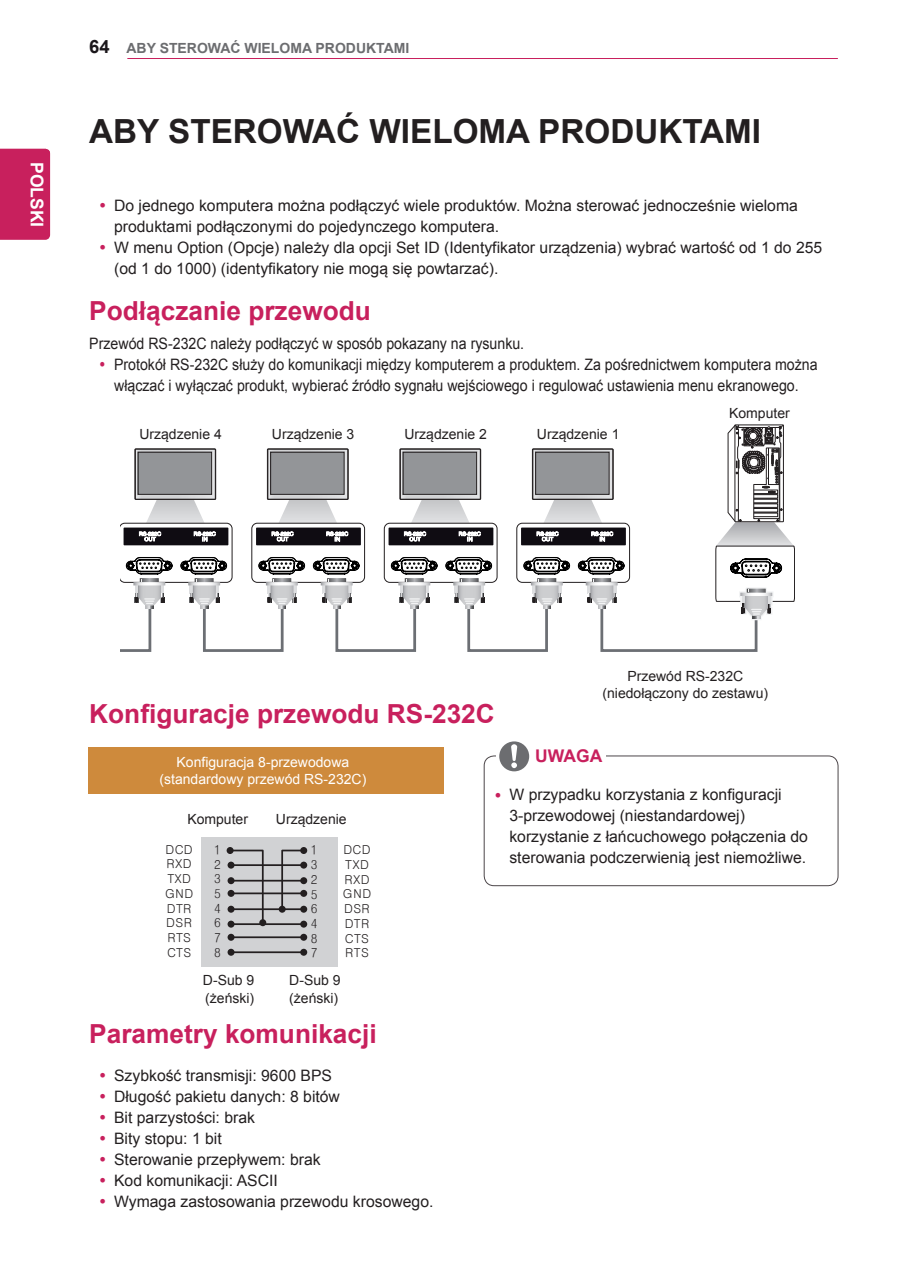
<style>
.page{position:relative;width:903px;height:1275px;background:#fff}
.page>*{position:absolute;margin:0;border:0;box-sizing:border-box;transform-origin:0 0}
.Chapter{font:700 33.25px "Arial";color:#231f20}
.Title-1{font:700 26.25px "Arial";color:#c8205d}
.t1{font:700 21px "Arial";color:#fff}
.t2{font:700 18.38px "Arial";color:#1a161a}
.t3{font:700 17.5px "Arial";color:#fff}
.Title-note{font:700 17.5px "Arial";color:#c8205d}
.Body{font:15.75px/21px "Arial";color:#231f20}
.Body-2{font:15.75px/21px "Arial";color:#231f20;scale:.9 1}
.Nomal_Text_8pt{font:14px "Arial";color:#231f20}
.Nomal_Text_8pt-2{font:14px/17.5px "Arial";color:#fff;text-align:center}
.t4{font:700 14px "Arial";color:#6c6d70}
.Nomal_Text_8pt_OSD{font:12.25px "H2 gtr M";color:#231f20}
.Nomal_Text_8pt_OSD-2{font:12.25px "H2 gtr M";color:#231f20;scale:.95 1}
</style>
<div class="page">
<hr style="left:127px;top:58px;width:711px;height:1px;background:#c8205d">
<div style="left:0;top:149px;width:50px;height:91px;background:#c8205d"></div>
<div style="left:484px;top:755px;width:354px;height:131px;border:1px solid #4c4649;border-radius:10px"></div>
<div style="left:525px;top:746px;width:80px;height:23px;background:#fff"></div>
<div style="left:496px;top:741px;width:38px;height:30px;background:#fff"></div>
<svg style="left:499px;top:741px;width:30px;height:30px"></svg>
<div style="left:89px;top:748px;width:355px;height:46px;background:#ce8a3c"></div>
<div style="left:201px;top:837px;width:136px;height:130px;background:#d1d2d4"></div>
<svg style="left:228px;top:849px;width:36px;height:74px"></svg>
<div style="left:227px;top:847px;width:7px;height:7px;background:#231f20;border-radius:50%"></div>
<div style="left:259px;top:919px;width:7px;height:7px;background:#231f20;border-radius:50%"></div>
<svg style="left:280px;top:849px;width:25px;height:62px"></svg>
<div style="left:300px;top:847px;width:7px;height:7px;background:#231f20;border-radius:50%"></div>
<div style="left:279px;top:906px;width:7px;height:7px;background:#231f20;border-radius:50%"></div>
<hr style="left:231px;top:864px;width:73px;height:2px;background:#231f20">
<div style="left:228px;top:862px;width:7px;height:7px;background:#231f20;border-radius:50%"></div>
<div style="left:300px;top:862px;width:7px;height:7px;background:#231f20;border-radius:50%"></div>
<hr style="left:231px;top:892px;width:73px;height:2px;background:#231f20">
<div style="left:228px;top:890px;width:7px;height:7px;background:#231f20;border-radius:50%"></div>
<div style="left:300px;top:890px;width:7px;height:7px;background:#231f20;border-radius:50%"></div>
<hr style="left:231px;top:880px;width:73px;height:1px;background:#231f20">
<div style="left:228px;top:877px;width:7px;height:7px;background:#231f20;border-radius:50%"></div>
<div style="left:300px;top:877px;width:7px;height:7px;background:#231f20;border-radius:50%"></div>
<hr style="left:231px;top:908px;width:73px;height:2px;background:#231f20">
<div style="left:228px;top:906px;width:7px;height:7px;background:#231f20;border-radius:50%"></div>
<div style="left:300px;top:906px;width:7px;height:7px;background:#231f20;border-radius:50%"></div>
<hr style="left:231px;top:923px;width:73px;height:2px;background:#231f20">
<div style="left:228px;top:921px;width:7px;height:7px;background:#231f20;border-radius:50%"></div>
<div style="left:300px;top:921px;width:7px;height:7px;background:#231f20;border-radius:50%"></div>
<hr style="left:231px;top:936px;width:73px;height:2px;background:#231f20">
<div style="left:228px;top:934px;width:7px;height:7px;background:#231f20;border-radius:50%"></div>
<div style="left:300px;top:934px;width:7px;height:7px;background:#231f20;border-radius:50%"></div>
<hr style="left:231px;top:951px;width:73px;height:2px;background:#231f20">
<div style="left:228px;top:949px;width:7px;height:7px;background:#231f20;border-radius:50%"></div>
<div style="left:300px;top:949px;width:7px;height:7px;background:#231f20;border-radius:50%"></div>
<svg style="left:121px;top:425px;width:674px;height:226px"></svg>
<p class="t3" style="left:49px;top:162px;width:67px;rotate:90deg">POLSKI</p>
<h3 class="t1" style="left:50px;top:181px;width:28px;rotate:90deg">PL</h3>
<p class="t2" style="left:89px;top:34px;width:22px">64</p>
<p class="t4" style="left:126px;top:39px;width:284px">ABY STEROWAĆ WIELOMA PRODUKTAMI</p>
<p class="Chapter" style="left:89px;top:109px;width:673px">ABY STEROWAĆ WIELOMA PRODUKTAMI</p>
<p class="Body" style="left:114px;top:195px;width:685px">Do jednego komputera można podłączyć wiele produktów. Można sterować jednocześnie wieloma produktami podłączonymi do pojedynczego komputera.</p>
<p class="Body" style="left:114px;top:237px;width:710px">W menu Option (Opcje) należy dla opcji Set ID (Identyfikator urządzenia) wybrać wartość od 1 do 255 (od 1 do 1000) (identyfikatory nie mogą się powtarzać).</p>
<p class="Title-1" style="left:89px;top:293px;width:283px">Podłączanie przewodu</p>
<p class="Body-2" style="left:89px;top:333px;width:485px">Przewód RS-232C należy podłączyć w sposób pokazany na rysunku.</p>
<p class="Body-2" style="left:114px;top:354px;width:783px">Protokół RS-232C służy do komunikacji między komputerem a produktem. Za pośrednictwem komputera można włączać i wyłączać produkt, wybierać źródło sygnału wejściowego i regulować ustawienia menu ekranowego.</p>
<p class="Nomal_Text_8pt" style="left:139px;top:425px;width:84px">Urządzenie 4</p>
<p class="Nomal_Text_8pt" style="left:272px;top:425px;width:84px">Urządzenie 3</p>
<p class="Nomal_Text_8pt" style="left:404px;top:425px;width:84px">Urządzenie 2</p>
<p class="Nomal_Text_8pt" style="left:537px;top:425px;width:84px">Urządzenie 1</p>
<p class="Nomal_Text_8pt" style="left:729px;top:404px;width:62px">Komputer</p>
<p class="Title-1" style="left:89px;top:696px;width:407px">Konfiguracje przewodu RS-232C</p>
<p class="Nomal_Text_8pt-2" style="left:159px;top:753px;width:208px">Konfiguracja 8-przewodowa (standardowy przewód RS-232C)</p>
<p class="Nomal_Text_8pt" style="left:187px;top:810px;width:62px">Komputer</p>
<p class="Nomal_Text_8pt" style="left:276px;top:810px;width:72px">Urządzenie</p>
<p class="Nomal_Text_8pt_OSD" style="left:166px;top:843px;width:29px">DCD</p>
<p class="Nomal_Text_8pt_OSD" style="left:167px;top:858px;width:27px">RXD</p>
<p class="Nomal_Text_8pt_OSD" style="left:167px;top:873px;width:25px">TXD</p>
<p class="Nomal_Text_8pt_OSD" style="left:165px;top:887px;width:30px">GND</p>
<p class="Nomal_Text_8pt_OSD" style="left:167px;top:902px;width:27px">DTR</p>
<p class="Nomal_Text_8pt_OSD" style="left:166px;top:917px;width:28px">DSR</p>
<p class="Nomal_Text_8pt_OSD" style="left:167px;top:931px;width:25px">RTS</p>
<p class="Nomal_Text_8pt_OSD" style="left:167px;top:946px;width:26px">CTS</p>
<p class="Nomal_Text_8pt_OSD-2" style="left:214px;top:843px;width:9px">1</p>
<p class="Nomal_Text_8pt_OSD-2" style="left:214px;top:858px;width:9px">2</p>
<p class="Nomal_Text_8pt_OSD-2" style="left:214px;top:873px;width:9px">3</p>
<p class="Nomal_Text_8pt_OSD-2" style="left:214px;top:887px;width:9px">5</p>
<p class="Nomal_Text_8pt_OSD-2" style="left:214px;top:902px;width:9px">4</p>
<p class="Nomal_Text_8pt_OSD-2" style="left:214px;top:917px;width:9px">6</p>
<p class="Nomal_Text_8pt_OSD-2" style="left:214px;top:932px;width:9px">7</p>
<p class="Nomal_Text_8pt_OSD-2" style="left:214px;top:946px;width:9px">8</p>
<p class="Nomal_Text_8pt_OSD-2" style="left:311px;top:844px;width:9px">1</p>
<p class="Nomal_Text_8pt_OSD-2" style="left:311px;top:859px;width:9px">3</p>
<p class="Nomal_Text_8pt_OSD-2" style="left:311px;top:873px;width:9px">2</p>
<p class="Nomal_Text_8pt_OSD-2" style="left:311px;top:888px;width:9px">5</p>
<p class="Nomal_Text_8pt_OSD-2" style="left:311px;top:903px;width:9px">6</p>
<p class="Nomal_Text_8pt_OSD-2" style="left:311px;top:917px;width:9px">4</p>
<p class="Nomal_Text_8pt_OSD-2" style="left:311px;top:932px;width:9px">8</p>
<p class="Nomal_Text_8pt_OSD-2" style="left:311px;top:947px;width:9px">7</p>
<p class="Nomal_Text_8pt_OSD" style="left:343px;top:844px;width:29px">DCD</p>
<p class="Nomal_Text_8pt_OSD" style="left:345px;top:858px;width:25px">TXD</p>
<p class="Nomal_Text_8pt_OSD" style="left:344px;top:873px;width:27px">RXD</p>
<p class="Nomal_Text_8pt_OSD" style="left:343px;top:888px;width:30px">GND</p>
<p class="Nomal_Text_8pt_OSD" style="left:344px;top:903px;width:28px">DSR</p>
<p class="Nomal_Text_8pt_OSD" style="left:345px;top:917px;width:27px">DTR</p>
<p class="Nomal_Text_8pt_OSD" style="left:345px;top:932px;width:26px">CTS</p>
<p class="Nomal_Text_8pt_OSD" style="left:345px;top:947px;width:25px">RTS</p>
<p class="Nomal_Text_8pt" style="left:203px;top:971px;width:53px">D-Sub 9</p>
<p class="Nomal_Text_8pt" style="left:289px;top:971px;width:53px">D-Sub 9</p>
<p class="Nomal_Text_8pt" style="left:205px;top:989px;width:50px">(żeński)</p>
<p class="Nomal_Text_8pt" style="left:289px;top:989px;width:50px">(żeński)</p>
<p class="Title-1" style="left:89px;top:1016px;width:289px">Parametry komunikacji</p>
<p class="Body" style="left:114px;top:1065px;width:219px">Szybkość transmisji: 9600 BPS</p>
<p class="Body" style="left:114px;top:1086px;width:227px">Długość pakietu danych: 8 bitów</p>
<p class="Body" style="left:114px;top:1107px;width:142px">Bit parzystości: brak</p>
<p class="Body" style="left:114px;top:1128px;width:109px">Bity stopu: 1 bit</p>
<p class="Body" style="left:114px;top:1149px;width:208px">Sterowanie przepływem: brak</p>
<p class="Body" style="left:114px;top:1170px;width:165px">Kod komunikacji: ASCII</p>
<p class="Body" style="left:114px;top:1191px;width:321px">Wymaga zastosowania przewodu krosowego.</p>
<p class="Nomal_Text_8pt" style="left:627px;top:666px;width:117px">Przewód RS-232C</p>
<p class="Nomal_Text_8pt" style="left:602px;top:684px;width:167px">(niedołączony do zestawu)</p>
<p class="Title-note" style="left:535px;top:745px;width:69px">UWAGA</p>
<p class="Body" style="left:509px;top:784px;width:300px">W przypadku korzystania z konfiguracji 3-przewodowej (niestandardowej) korzystanie z łańcuchowego połączenia do sterowania podczerwienią jest niemożliwe.</p>
</div>
